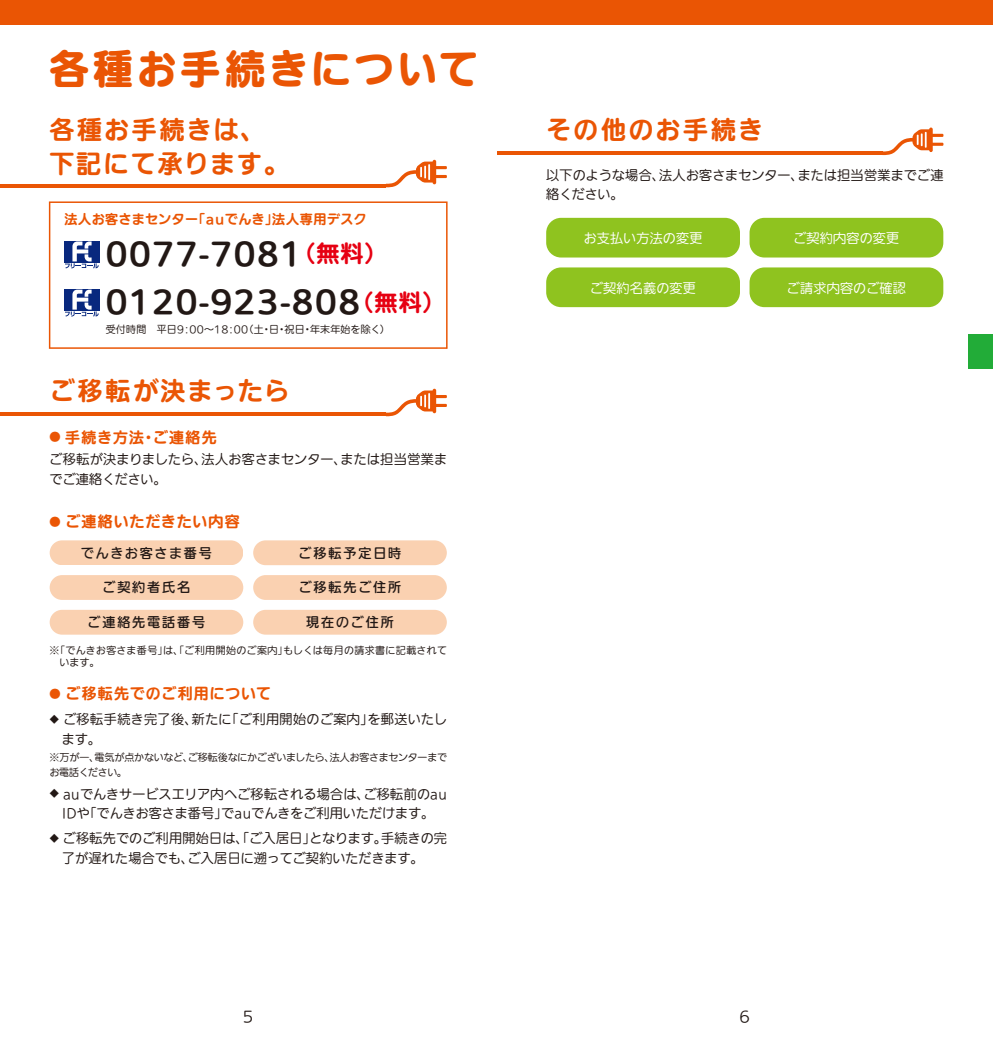
<style>
.page{position:relative;width:993px;height:1042px;background:#fff}
.page>*{position:absolute;margin:0;border:0;box-sizing:border-box;transform-origin:0 0}
.t1{font:39.73px "Iwa UDR Go Pro Eb";letter-spacing:.095em;color:#ea5504}
.t2{font:700 30.62px/48.1px "Iwa UDR Go Pro";letter-spacing:.05em;color:#221815}
.t3{font:700 24.85px/34.6px "Iwa UDR Go Pro";letter-spacing:.1em;color:#ea5504}
.t4{font:700 14.88px "Iwa UDR Go Pro";letter-spacing:.08em;color:#ea5504}
.t5{font:100 14.88px "Iwa UDR Go Pro";color:#221815}
.t6{font:100 12.95px/19.8px "Iwa UDR Go Pro";letter-spacing:.015em;color:#221815}
.t7{font:500 12.95px "Iwa UDR Go Pro";letter-spacing:.15em;color:#221815}
.t8{font:100 12.95px/19.8px "Iwa UDR Go Pro";letter-spacing:.045em;color:#221815}
.t9{font:100 12.95px "Iwa UDR Go Pro";letter-spacing:.025em;color:#fff}
.t10{font:700 12.95px "Iwa UDR Go Pro";letter-spacing:.035em;color:#ea5504}
.t11{font:100 9.97px/14.9px "Iwa UDR Go Pro";letter-spacing:-.02em;color:#221815}
.t12{font:100 9.97px/12.4px "Iwa UDR Go Pro";letter-spacing:.04em;color:#221815}
.t13{font:100 9.97px "Iwa UDR Go Pro";letter-spacing:.01em;color:#221815}
.s1{font-size:22.93px;color:#e60012}
.s2{font-size:11.2px}
.s3{font-size:9.8px}
</style>
<div class="page">
<div style="left:967px;top:334px;width:25px;height:35px;background:#22ac38"></div>
<div style="left:0;top:0;width:992px;height:25px;background:#ea5504"></div>
<svg style="left:49px;top:201px;width:398px;height:148px"></svg>
<svg style="left:386px;top:389px;width:50px;height:27px"></svg>
<hr style="left:433px;top:404px;width:14px;height:3px;background:#ea5504">
<hr style="left:433px;top:395px;width:14px;height:3px;background:#ea5504">
<hr style="left:0;top:413px;width:386px;height:3px;background:#ea5504">
<div style="left:50px;top:540px;width:193px;height:25px;background:#fad1b1;border-radius:12px"></div>
<div style="left:50px;top:575px;width:193px;height:25px;background:#fad1b1;border-radius:12px"></div>
<div style="left:50px;top:610px;width:193px;height:24px;background:#fad1b1;border-radius:12px"></div>
<div style="left:253px;top:540px;width:193px;height:25px;background:#fad1b1;border-radius:12px"></div>
<div style="left:253px;top:575px;width:193px;height:25px;background:#fad1b1;border-radius:12px"></div>
<div style="left:253px;top:610px;width:193px;height:24px;background:#fad1b1;border-radius:12px"></div>
<svg style="left:882px;top:128px;width:50px;height:27px"></svg>
<hr style="left:929px;top:143px;width:14px;height:3px;background:#ea5504">
<hr style="left:929px;top:134px;width:14px;height:3px;background:#ea5504">
<hr style="left:496px;top:151px;width:386px;height:4px;background:#ea5504">
<div style="left:546px;top:218px;width:193px;height:39px;background:#8fc31f;border-radius:15px"></div>
<div style="left:749px;top:218px;width:194px;height:39px;background:#8fc31f;border-radius:15px"></div>
<div style="left:546px;top:267px;width:193px;height:40px;background:#8fc31f;border-radius:15px"></div>
<div style="left:749px;top:267px;width:194px;height:40px;background:#8fc31f;border-radius:15px"></div>
<svg style="left:386px;top:160px;width:50px;height:27px"></svg>
<hr style="left:433px;top:175px;width:14px;height:3px;background:#ea5504">
<hr style="left:433px;top:166px;width:14px;height:3px;background:#ea5504">
<hr style="left:0;top:184px;width:386px;height:3px;background:#ea5504">
<h1 class="t1" style="left:50px;top:41px;width:430px">各種お手続きについて</h1>
<h3 class="t3" style="left:50px;top:112px;width:241px">各種お手続きは、下記にて承ります。</h3>
<p class="t10" style="left:64px;top:209px;width:317px">法人お客さまセンター「auでんき」法人専用デスク　</p>
<h2 class="t2" style="left:106px;top:230px;width:341px">0077-7081<span class="s1">（無料）<br></span>0120-923-808<span class="s1">（無料）</span></h2>
<p class="t13" style="left:106px;top:323px;width:286px">受付時間　平日9：00～18：00（土・日・祝日・年末年始を除く）</p>
<h3 class="t3" style="left:50px;top:373px;width:241px">ご移転が決まったら</h3>
<p class="t4" style="left:50px;top:426px;width:168px"><span class="s2">●</span> 手続き方法・ご連絡先</p>
<p class="t6" style="left:49px;top:450px;width:399px">ご移転が決まりましたら、法人お客さまセンター、または担当営業までご連絡ください。</p>
<p class="t4" style="left:50px;top:511px;width:192px"><span class="s2">●</span> ご連絡いただきたい内容</p>
<p class="t7" style="left:81px;top:543px;width:132px">でんきお客さま番号</p>
<p class="t7" style="left:102px;top:578px;width:89px">ご契約者氏名</p>
<p class="t7" style="left:87px;top:613px;width:119px">ご連絡先電話番号</p>
<p class="t7" style="left:298px;top:543px;width:104px">ご移転予定日時</p>
<p class="t7" style="left:298px;top:578px;width:104px">ご移転先ご住所</p>
<p class="t7" style="left:306px;top:613px;width:89px">現在のご住所</p>
<p class="t12" style="left:59px;top:644px;width:389px;text-indent:-10px">※「でんきお客さま番号」は、「ご利用開始のご案内」もしくは毎月の請求書に記載されています。</p>
<p class="t4" style="left:50px;top:683px;width:223px"><span class="s2">●</span> ご移転先でのご利用について</p>
<p class="t8" style="left:62px;top:710px;width:386px;text-indent:-12px"><span class="s3">◆</span> ご移転手続き完了後、新たに「ご利用開始のご案内」を郵送いたします。</p>
<p class="t11" style="left:49px;top:750px;width:399px">※万が一、電気が点かないなど、ご移転後なにかございましたら、法人お客さまセンターまでお電話ください。</p>
<p class="t6" style="left:50px;top:784px;width:398px;text-align:center"><span class="s3">◆</span> auでんきサービスエリア内へご移転される場合は、ご移転前のau<br>IDや「でんきお客さま番号」でauでんきをご利用いただけます。</p>
<p class="t6" style="left:62px;top:829px;width:386px;text-indent:-12px"><span class="s3">◆</span> ご移転先でのご利用開始日は、「ご入居日」となります。手続きの完了が遅れた場合でも、ご入居日に遡ってご契約いただきます。</p>
<h3 class="t3" style="left:546px;top:112px;width:218px">その他のお手続き</h3>
<p class="t6" style="left:546px;top:165px;width:398px">以下のような場合、法人お客さまセンター、または担当営業までご連絡ください。</p>
<p class="t9" style="left:583px;top:229px;width:120px">お支払い方法の変更</p>
<p class="t9" style="left:792px;top:229px;width:108px">ご契約内容の変更</p>
<p class="t9" style="left:589px;top:279px;width:108px">ご契約名義の変更</p>
<p class="t9" style="left:786px;top:279px;width:121px">ご請求内容のご確認</p>
<p class="t5" style="left:243px;top:1006px;width:12px">5</p>
<p class="t5" style="left:739px;top:1006px;width:12px">6</p>
</div>
